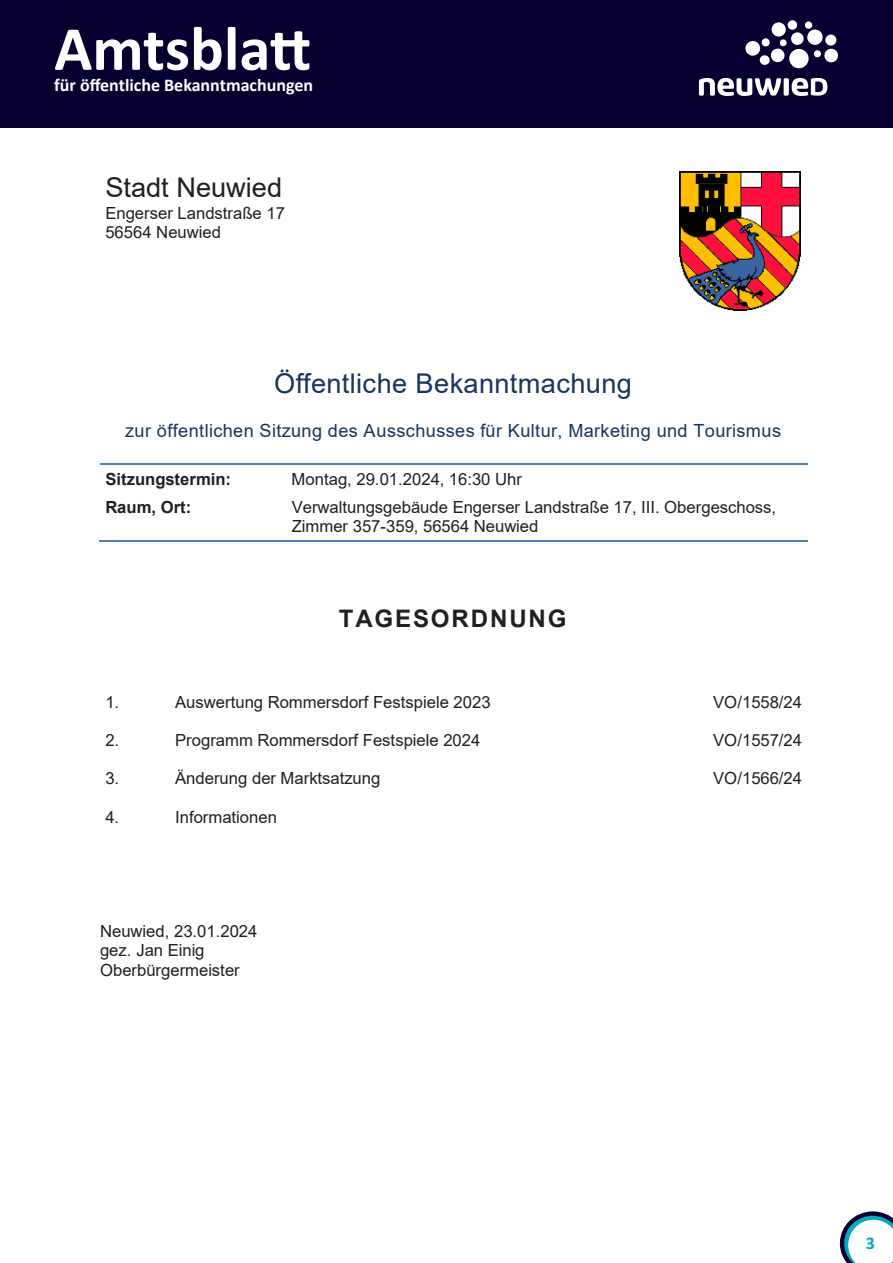
<style>
.page{position:relative;width:893px;height:1263px;background:#fff}
.page>*{position:absolute;margin:0;border:0;box-sizing:border-box;transform-origin:0 0}
.t1{font:700 63px "Calibri";color:#fff}
.t2{font:27.15px "Arial";letter-spacing:.01em;color:#17365d}
.t3{font:27.15px "Arial";color:#231f20}
.t4{font:700 24.15px "Arial";letter-spacing:.075em;color:#231f20}
.t5{font:18.15px "Arial";letter-spacing:.02em;color:#17365d}
.t6{font:700 18px "Calibri";color:#fff}
.t7{font:700 18px "Calibri";color:#00adbc}
.t8{font:16.65px/19px "Arial";color:#231f20}
.t9{font:700 16.65px "Arial";color:#231f20}
</style>
<div class="page">
<svg style="left:840px;top:1211px;width:53px;height:52px"></svg>
<div style="left:0;top:0;width:893px;height:128px;background:#050030"></div>
<svg style="left:745px;top:22px;width:93px;height:47px"></svg>
<div style="left:787px;top:20px;width:10px;height:10px;background:#fff;border-radius:50%"></div>
<svg style="left:699px;top:78px;width:128px;height:18px"></svg>
<hr style="left:100px;top:463px;width:187px;height:2px;background:#4f81bd">
<hr style="left:288px;top:463px;width:519px;height:2px;background:#4f81bd">
<hr style="left:99px;top:540px;width:188px;height:2px;background:#4f81bd">
<hr style="left:287px;top:540px;width:520px;height:2px;background:#4f81bd">
<img style="left:679px;top:172px;width:122px;height:138px">
<h1 class="t1" style="left:54px;top:4px;width:258px">Amtsblatt</h1>
<p class="t6" style="left:54px;top:73px;width:260px">für öffentliche Bekanntmachungen</p>
<p class="t3" style="left:105px;top:169px;width:178px">Stadt Neuwied</p>
<p class="t8" style="left:105px;top:203px;width:181px">Engerser Landstraße 17<br>56564 Neuwied</p>
<p class="t2" style="left:274px;top:365px;width:359px">Öffentliche Bekanntmachung</p>
<p class="t5" style="left:125px;top:418px;width:657px">zur öffentlichen Sitzung des Ausschusses für Kultur, Marketing und Tourismus</p>
<p class="t9" style="left:105px;top:467px;width:127px">Sitzungstermin:</p>
<p class="t8" style="left:292px;top:469px;width:232px">Montag, 29.01.2024, 16:30 Uhr</p>
<p class="t9" style="left:105px;top:496px;width:88px">Raum, Ort:</p>
<p class="t8" style="left:292px;top:498px;width:486px">Verwaltungsgebäude Engerser Landstraße 17, III. Obergeschoss,<br>Zimmer 357-359, 56564 Neuwied</p>
<p class="t4" style="left:339px;top:602px;width:229px">TAGESORDNUNG</p>
<p class="t8" style="left:105px;top:692px;width:15px">1.</p>
<p class="t8" style="left:175px;top:692px;width:317px">Auswertung Rommersdorf Festspiele 2023</p>
<p class="t8" style="left:713px;top:692px;width:90px">VO/1558/24</p>
<p class="t8" style="left:105px;top:731px;width:15px">2.</p>
<p class="t8" style="left:175px;top:731px;width:307px">Programm Rommersdorf Festspiele 2024</p>
<p class="t8" style="left:713px;top:731px;width:90px">VO/1557/24</p>
<p class="t8" style="left:105px;top:769px;width:15px">3.</p>
<p class="t8" style="left:175px;top:769px;width:207px">Änderung der Marktsatzung</p>
<p class="t8" style="left:713px;top:769px;width:90px">VO/1566/24</p>
<p class="t8" style="left:105px;top:807px;width:15px">4.</p>
<p class="t8" style="left:175px;top:807px;width:103px">Informationen</p>
<p class="t8" style="left:100px;top:922px;width:159px">Neuwied, 23.01.2024 gez. Jan Einig<br>Oberbürgermeister</p>
<p class="t7" style="left:866px;top:1230px;width:11px">3</p>
</div>
